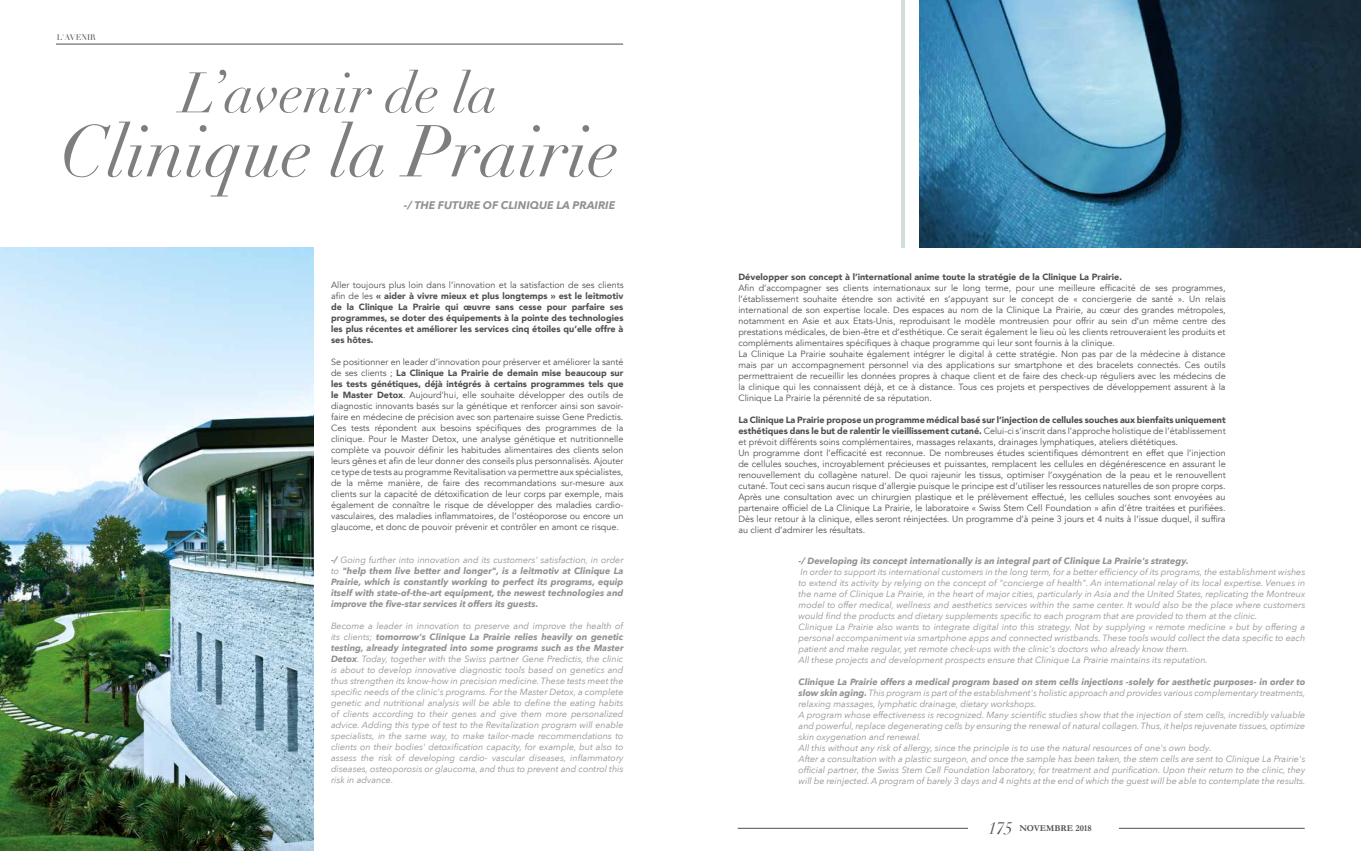
<style>
.page{position:relative;width:1361px;height:851px;background:#fff}
.page>*{position:absolute;margin:0;border:0;box-sizing:border-box;transform-origin:0 0}
.t1{font:italic 72px "Didot";color:#7e7e7e}
.t2{font:italic 56px "Didot";color:#7e7e7e}
.t3{font:italic 17px "Didot";color:#4e4f4f}
.t4{font:500 condensed 14px "Futura";color:#000}
.t5{font:italic 700 11px "Avenir Next";color:#919292}
.t6{font:9px/11px "Avenir";color:#4e4f4f}
.t7{font:italic 9px/11px "Avenir Next";color:#919292}
.t8{font:900 9px/11px "Avenir";color:#4e4f4f;text-align:justify}
.t9{font:italic 700 9px/11px "Avenir Next";color:#919292;text-align:justify}
.t10{font:700 9px "Garamond";color:#4e4f4f}
.t11{font:8px "Didot";color:#4e4f4f}
.t12{font:300 condensed 7px "Futura";color:#000}
.s1{font-weight:400}
.s2{font-weight:900}
.s3{font-weight:700}
</style>
<div class="page">
<hr style="left:56px;top:44px;width:567px;height:1px;background:#4e4f4f">
<hr style="left:738px;top:827px;width:566px;height:1px;background:#4e4f4f">
<div style="left:968px;top:808px;width:150px;height:42px;background:#fff"></div>
<img style="left:0;top:247px;width:313px;height:603px">
<img style="left:920px;top:0;width:441px;height:247px">
<hr style="left:901px;top:0;width:4px;height:248px;background:#d1ded5">
<p class="t11" style="left:57px;top:32px;width:41px">L'AVENIR</p>
<h2 class="t2" style="left:181px;top:60px;width:319px">L’avenir de la</h2>
<h1 class="t1" style="left:60px;top:108px;width:560px">Clinique la Prairie</h1>
<p class="t5" style="left:404px;top:198px;width:213px">-/ THE FUTURE OF CLINIQUE LA PRAIRIE</p>
<p class="t8" style="left:331px;top:279px;width:294px"><span class="s1">Aller toujours plus loin dans l’innovation et la satisfaction de ses clients afin de les</span> « aider à vivre mieux et plus longtemps » est le leitmotiv de la Clinique La Prairie qui œuvre sans cesse pour parfaire ses programmes, se doter des équipements à la pointe des technologies les plus récentes et améliorer les services cinq étoiles qu’elle offre à ses hôtes.</p>
<p class="t6" style="left:331px;top:356px;width:294px;text-align:justify">Se positionner en leader d’innovation pour préserver et améliorer la santé de ses clients ; <span class="s2">La Clinique La Prairie de demain mise beaucoup sur les tests génétiques, déjà intégrés à certains programmes tels que le Master Detox</span>. Aujourd'hui, elle souhaite développer des outils de diagnostic innovants basés sur la génétique et renforcer ainsi son savoir&shy;faire en médecine de précision avec son partenaire suisse Gene Predictis.<br>Ces tests répondent aux besoins spécifiques des programmes de la clinique. Pour le Master Detox, une analyse génétique et nutritionnelle complète va pouvoir définir les habitudes alimentaires des clients selon leurs gênes et afin de leur donner des conseils plus personnalisés. Ajouter ce type de tests au programme Revitalisation va permettre aux spécialistes, de la même manière, de faire des recommandations sur-mesure aux clients sur la capacité de détoxification de leur corps par exemple, mais également de connaître le risque de développer des maladies cardio&shy;vasculaires, des maladies inflammatoires, de l’ostéoporose ou encore un glaucome, et donc de pouvoir prévenir et contrôler en amont ce risque.</p>
<p class="t9" style="left:331px;top:554px;width:294px">-/ <span class="s1">Going further into innovation and its customers' satisfaction, in order to</span> "help them live better and longer", is a leitmotiv at Clinique La Prairie, which is constantly working to perfect its programs, equip itself with state-of-the-art equipment, the newest technologies and improve the five-star services it offers its guests.</p>
<p class="t7" style="left:331px;top:620px;width:294px;text-align:justify">Become a leader in innovation to preserve and improve the health of its clients; <span class="s3">tomorrow's Clinique La Prairie relies heavily on genetic testing, already integrated into some programs such as the Master Detox</span>. Today, together with the Swiss partner Gene Predictis, the clinic is about to develop innovative diagnostic tools based on genetics and thus strengthen its know-how in precision medicine. These tests meet the specific needs of the clinic's programs. For the Master Detox, a complete genetic and nutritional analysis will be able to define the eating habits of clients according to their genes and give them more personalized advice. Adding this type of test to the Revitalization program will enable specialists, in the same way, to make tailor-made recommendations to clients on their bodies' detoxification capacity, for example, but also to assess the risk of developing cardio- vascular diseases, inflammatory diseases, osteoporosis or glaucoma, and thus to prevent and control this risk in advance.</p>
<p class="t8" style="left:738px;top:272px;width:385px">Développer son concept à l’international anime toute la stratégie de la Clinique La Prairie.</p>
<p class="t6" style="left:738px;top:283px;width:489px">Afin d’accompagner ses clients internationaux sur le long terme, pour une meilleure efficacité de ses programmes, l’établissement souhaite étendre son activité en s’appuyant sur le concept de « conciergerie de santé ». Un relais international de son expertise locale. Des espaces au nom de la Clinique La Prairie, au cœur des grandes métropoles, notamment en Asie et aux Etats-Unis, reproduisant le modèle montreusien pour offrir au sein d’un même centre des prestations médicales, de bien-être et d’esthétique. Ce serait également le lieu où les clients retrouveraient les produits et compléments alimentaires spécifiques à chaque programme qui leur sont fournis à la clinique.<br>La Clinique La Prairie souhaite également intégrer le digital à cette stratégie. Non pas par de la médecine à distance mais par un accompagnement personnel via des applications sur smartphone et des bracelets connectés. Ces outils permettraient de recueillir les données propres à chaque client et de faire des check-up réguliers avec les médecins de la clinique qui les connaissent déjà, et ce à distance. Tous ces projets et perspectives de développement assurent à la Clinique La Prairie la pérennité de sa réputation.</p>
<p class="t6" style="left:738px;top:415px;width:489px"><span class="s2">La Clinique La Prairie propose un programme médical basé sur l’injection de cellules souches aux bienfaits uniquement esthétiques dans le but de ralentir le vieillissement cutané.</span> Celui-ci s’inscrit dans l’approche holistique de l’établissement et prévoit différents soins complémentaires, massages relaxants, drainages lymphatiques, ateliers diététiques.<br>Un programme dont l’efficacité est reconnue. De nombreuses études scientifiques démontrent en effet que l’injection de cellules souches, incroyablement précieuses et puissantes, remplacent les cellules en dégénérescence en assurant le renouvellement du collagène naturel. De quoi rajeunir les tissus, optimiser l’oxygénation de la peau et le renouvellent cutané. Tout ceci sans aucun risque d’allergie puisque le principe est d’utiliser les ressources naturelles de son propre corps.<br>Après une consultation avec un chirurgien plastique et le prélèvement effectué, les cellules souches sont envoyées au partenaire officiel de La Clinique La Prairie, le laboratoire « Swiss Stem Cell Foundation » afin d’être traitées et purifiées.<br>Dès leur retour à la clinique, elles seront réinjectées. Un programme d’à peine 3 jours et 4 nuits à l’issue duquel, il suffira au client d’admirer les résultats.</p>
<p class="t9" style="left:798px;top:556px;width:392px">-/ Developing its concept internationally is an integral part of Clinique La Prairie's strategy.</p>
<p class="t7" style="left:798px;top:567px;width:508px">In order to support its international customers in the long term, for a better efficiency of its programs, the establishment wishes to extend its activity by relying on the concept of "concierge of health". An international relay of its local expertise. Venues in the name of Clinique La Prairie, in the heart of major cities, particularly in Asia and the United States, replicating the Montreux model to offer medical, wellness and aesthetics services within the same center. It would also be the place where customers would find the products and dietary supplements specific to each program that are provided to them at the clinic.<br>Clinique La Prairie also wants to integrate digital into this strategy. Not by supplying « remote medicine » but by offering a personal accompaniment via smartphone apps and connected wristbands. These tools would collect the data specific to each patient and make regular, yet remote check-ups with the clinic's doctors who already know them.<br>All these projects and development prospects ensure that Clinique La Prairie maintains its reputation.</p>
<p class="t7" style="left:798px;top:676px;width:508px"><span class="s3">Clinique La Prairie offers a medical program based on stem cells injections -solely for aesthetic purposes- in order to slow skin aging.</span> This program is part of the establishment's holistic approach and provides various complementary treatments, relaxing massages, lymphatic drainage, dietary workshops.<br>A program whose effectiveness is recognized. Many scientific studies show that the injection of stem cells, incredibly valuable and powerful, replace degenerating cells by ensuring the renewal of natural collagen. Thus, it helps rejuvenate tissues, optimize skin oxygenation and renewal.<br>All this without any risk of allergy, since the principle is to use the natural resources of one's own body.<br>After a consultation with a plastic surgeon, and once the sample has been taken, the stem cells are sent to Clinique La Prairie's official partner, the Swiss Stem Cell Foundation laboratory, for treatment and purification. Upon their return to the clinic, they will be reinjected. A program of barely 3 days and 4 nights at the end of which the guest will be able to contemplate the results.</p>
<h3 class="t3" style="left:988px;top:817px;width:26px">175</h3>
<p class="t12" style="left:1019px;top:824px;width:46px">FÉVRIER/MARS 2018</p>
<h3 class="t4" style="left:1005px;top:820px;width:16px">175</h3>
<p class="t10" style="left:1019px;top:823px;width:74px">NOVEMBRE 2018</p>
</div>
